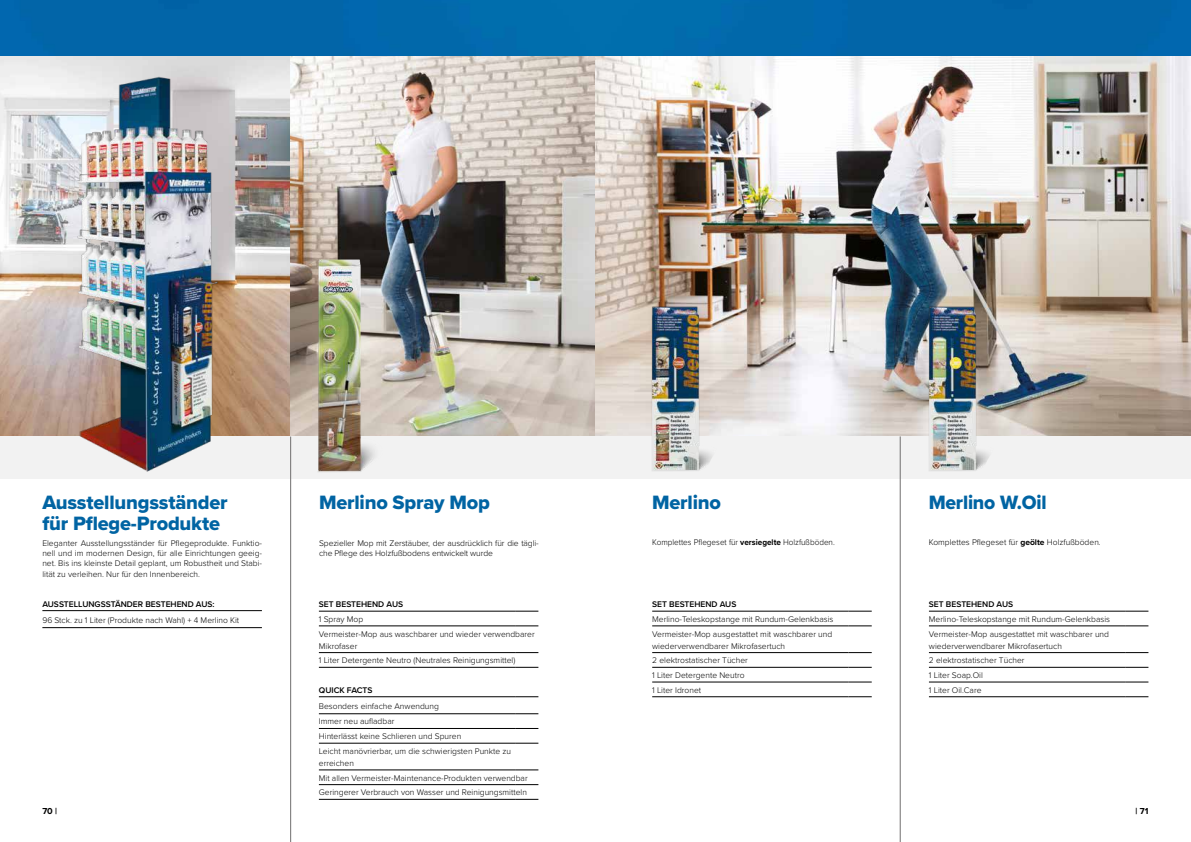
<style>
.page{position:relative;width:1191px;height:842px;background:#fff}
.page>*{position:absolute;margin:0;border:0;box-sizing:border-box;transform-origin:0 0}
.t1{font:20px/21px "Proxima Nova Extrabld";letter-spacing:-.01em;color:#0064a3}
.t2{font:700 9px "Proxima Nova";color:#000}
.t3{font:300 8.5px/14.7px "Proxima Nova";color:#000}
.t4{font:600 8.5px "Proxima Nova";color:#000}
.t5{font:300 8.5px "Proxima Nova";color:#000;scale:.96 1}
.s1{font-weight:700}
</style>
<div class="page">
<img style="left:0;top:55px;width:291px;height:382px">
<img style="left:291px;top:55px;width:304px;height:382px">
<img style="left:595px;top:55px;width:596px;height:382px">
<div style="left:0;top:437px;width:1191px;height:42px;background:#f2f2f2"></div>
<hr style="left:42px;top:610px;width:220px;height:1px;background:#000">
<hr style="left:42px;top:627px;width:220px;height:1px;background:#000">
<hr style="left:319px;top:611px;width:196px;height:1px;background:#000">
<svg style="left:515px;top:611px;width:23px;height:1px"></svg>
<hr style="left:319px;top:626px;width:196px;height:1px;background:#000">
<svg style="left:515px;top:626px;width:23px;height:1px"></svg>
<hr style="left:319px;top:652px;width:196px;height:1px;background:#000">
<svg style="left:515px;top:652px;width:23px;height:1px"></svg>
<hr style="left:319px;top:696px;width:196px;height:1px;background:#000">
<svg style="left:515px;top:696px;width:23px;height:1px"></svg>
<hr style="left:319px;top:714px;width:196px;height:1px;background:#000">
<svg style="left:515px;top:714px;width:23px;height:1px"></svg>
<hr style="left:319px;top:728px;width:196px;height:1px;background:#000">
<svg style="left:515px;top:728px;width:23px;height:1px"></svg>
<hr style="left:319px;top:743px;width:196px;height:1px;background:#000">
<svg style="left:515px;top:743px;width:23px;height:1px"></svg>
<hr style="left:319px;top:770px;width:196px;height:1px;background:#000">
<svg style="left:515px;top:770px;width:23px;height:1px"></svg>
<hr style="left:319px;top:784px;width:196px;height:1px;background:#000">
<svg style="left:515px;top:784px;width:23px;height:1px"></svg>
<hr style="left:319px;top:799px;width:196px;height:1px;background:#000">
<svg style="left:515px;top:799px;width:23px;height:1px"></svg>
<hr style="left:319px;top:667px;width:196px;height:1px;background:#000">
<svg style="left:515px;top:667px;width:23px;height:1px"></svg>
<hr style="left:652px;top:611px;width:196px;height:1px;background:#000">
<svg style="left:848px;top:611px;width:23px;height:1px"></svg>
<hr style="left:652px;top:626px;width:196px;height:1px;background:#000">
<svg style="left:848px;top:626px;width:23px;height:1px"></svg>
<hr style="left:652px;top:652px;width:196px;height:1px;background:#000">
<svg style="left:848px;top:652px;width:23px;height:1px"></svg>
<hr style="left:652px;top:667px;width:196px;height:1px;background:#000">
<svg style="left:848px;top:667px;width:23px;height:1px"></svg>
<hr style="left:652px;top:682px;width:196px;height:1px;background:#000">
<svg style="left:848px;top:682px;width:23px;height:1px"></svg>
<hr style="left:652px;top:696px;width:196px;height:1px;background:#000">
<svg style="left:848px;top:696px;width:23px;height:1px"></svg>
<hr style="left:929px;top:611px;width:196px;height:1px;background:#000">
<svg style="left:1125px;top:611px;width:23px;height:1px"></svg>
<hr style="left:929px;top:626px;width:196px;height:1px;background:#000">
<svg style="left:1125px;top:626px;width:23px;height:1px"></svg>
<hr style="left:929px;top:652px;width:196px;height:1px;background:#000">
<svg style="left:1125px;top:652px;width:23px;height:1px"></svg>
<hr style="left:929px;top:667px;width:196px;height:1px;background:#000">
<svg style="left:1125px;top:667px;width:23px;height:1px"></svg>
<hr style="left:929px;top:682px;width:196px;height:1px;background:#000">
<svg style="left:1125px;top:682px;width:23px;height:1px"></svg>
<hr style="left:929px;top:696px;width:196px;height:1px;background:#000">
<svg style="left:1125px;top:696px;width:23px;height:1px"></svg>
<img style="left:0;top:0;width:1191px;height:55px">
<img style="left:30px;top:65px;width:210px;height:407px">
<img style="left:179px;top:233px;width:265px;height:265px">
<img style="left:631px;top:204px;width:179px;height:267px">
<img style="left:908px;top:205px;width:178px;height:266px">
<hr style="left:900px;top:436px;width:1px;height:406px;background:#706f6f">
<hr style="left:290px;top:437px;width:1px;height:405px;background:#706f6f">
<h1 class="t1" style="left:42px;top:492px;width:187px">Ausstellungsständer für Pflege-Produkte</h1>
<p class="t3" style="left:42px;top:538px;width:221px;line-height:10.2px;text-align:justify">Eleganter Ausstellungsständer für Pflegeprodukte. Funktio&shy;nell und im modernen Design, für alle Einrichtungen geeig&shy;net. Bis ins kleinste Detail geplant, um Robustheit und Stabi&shy;lität zu verleihen. Nur für den Innenbereich.</p>
<p class="t4" style="left:42px;top:597px;width:174px">AUSSTELLUNGSSTÄNDER BESTEHEND AUS:</p>
<p class="t3" style="left:42px;top:612px;width:198px">96 Stck. zu 1 Liter (Produkte nach Wahl) + 4 Merlino Kit</p>
<h1 class="t1" style="left:319px;top:492px;width:172px">Merlino Spray Mop</h1>
<p class="t3" style="left:319px;top:538px;width:221px;line-height:10.2px">Spezieller Mop mit Zerstäuber, der ausdrücklich für die tägli&shy;che Pflege des Holzfußbodens entwickelt wurde</p>
<p class="t4" style="left:319px;top:598px;width:86px">SET BESTEHEND AUS</p>
<p class="t3" style="left:319px;top:611px;width:217px">1 Spray Mop<br>Vermeister-Mop aus waschbarer und wieder verwendbarer</p>
<p class="t3" style="left:319px;top:638px;width:198px">Mikrofaser<br>1 Liter Detergente Neutro (Neutrales Reinigungsmittel)</p>
<p class="t4" style="left:319px;top:683px;width:55px">QUICK FACTS</p>
<p class="t3" style="left:319px;top:697px;width:122px;line-height:15.9px">Besonders einfache Anwendung<br>Immer neu aufladbar</p>
<p class="t3" style="left:319px;top:728px;width:194px">Hinterlässt keine Schlieren und Spuren<br>Leicht manövrierbar, um die schwierigsten Punkte zu</p>
<p class="t3" style="left:319px;top:755px;width:210px">erreichen<br>Mit allen Vermeister-Maintenance-Produkten verwendbar<br>Geringerer Verbrauch von Wasser und Reinigungsmitteln</p>
<h1 class="t1" style="left:652px;top:492px;width:70px">Merlino</h1>
<p class="t5" style="left:652px;top:536px;width:192px">Komplettes Pflegeset für <span class="s1">versiegelte</span> Holzfußböden.</p>
<p class="t4" style="left:652px;top:598px;width:86px">SET BESTEHEND AUS</p>
<p class="t3" style="left:652px;top:611px;width:183px">Merlino-Teleskopstange mit Rundum-Gelenkbasis<br>Vermeister-Mop ausgestattet mit waschbarer und</p>
<p class="t3" style="left:652px;top:638px;width:134px">wiederverwendbarer Mikrofasertuch<br>2 elektrostatischer Tücher<br>1 Liter Detergente Neutro<br>1 Liter Idronet</p>
<h1 class="t1" style="left:928px;top:492px;width:119px">Merlino W.Oil</h1>
<p class="t3" style="left:928px;top:535px;width:174px">Komplettes Pflegeset für <span class="s1">geölte</span> Holzfußböden.</p>
<p class="t4" style="left:929px;top:598px;width:86px">SET BESTEHEND AUS</p>
<p class="t3" style="left:929px;top:611px;width:183px">Merlino-Teleskopstange mit Rundum-Gelenkbasis<br>Vermeister-Mop ausgestattet mit waschbarer und</p>
<p class="t3" style="left:929px;top:638px;width:134px">wiederverwendbarer Mikrofasertuch<br>2 elektrostatischer Tücher<br>1 Liter Soap.Oil<br>1 Liter Oil.Care</p>
<p class="t2" style="left:42px;top:804px;width:16px">70 |</p>
<p class="t2" style="left:1135px;top:804px;width:14px">| 71</p>
</div>
